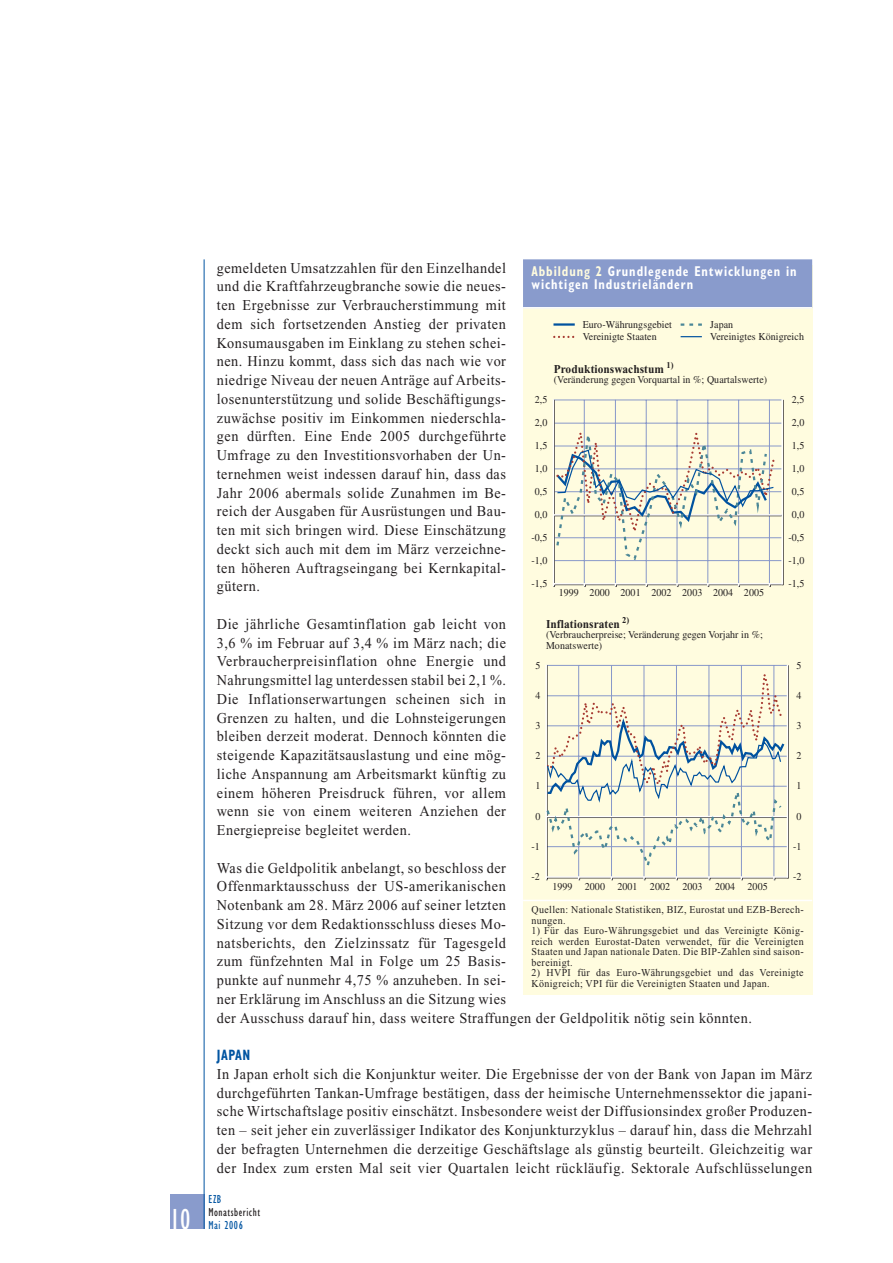
<style>
.page{position:relative;width:893px;height:1263px;background:#fff}
.page>*{position:absolute;margin:0;border:0;box-sizing:border-box;transform-origin:0 0}
.t1{font:condensed 30px "Gill Sans";color:#fff;scale:.95 1}
.t2{font:15px/18.8px "Times New Roman";letter-spacing:.035em;color:#231f20;text-align:justify;scale:.95 1}
.t3{font:700 condensed 15px "Gill Sans";letter-spacing:.04em;color:#0054a1;scale:.85 1}
.t4{font:700 condensed 14.25px/13.5px "Gill Sans";letter-spacing:.075em;color:#fff;scale:.85 1}
.t5{font:700 12px "Times New Roman";letter-spacing:.005em;color:#231f20;scale:.95 1}
.t6{font:condensed 12px "Gill Sans";letter-spacing:.05em;color:#231f20;scale:.95 1}
.t7{font:condensed 12px "Gill Sans";letter-spacing:.05em;color:#0054a1;scale:.95 1}
.t8{font:10.5px/10.5px "Times New Roman";letter-spacing:.035em;color:#231f20;scale:.95 1}
.t9{font:10.5px/12px "Times";letter-spacing:.005em;color:#231f20;scale:.95 1}
.s1{color:#fffcdf}
</style>
<div class="page">
<div style="left:170px;top:1195px;width:34px;height:34px;background:#899bcc"></div>
<hr style="left:204px;top:259px;width:1px;height:970px;background:#0054a1">
<div style="left:523px;top:265px;width:289px;height:729px;background:#fffcdf"></div>
<div style="left:523px;top:259px;width:289px;height:49px;background:#899bcc"></div>
<hr style="left:523px;top:307px;width:289px;height:2px;background:#fff">
<hr style="left:523px;top:900px;width:289px;height:1px;background:#fff">
<hr style="left:769px;top:400px;width:1px;height:184px;background:#8898c9">
<hr style="left:738px;top:400px;width:1px;height:184px;background:#8898c9">
<hr style="left:708px;top:400px;width:1px;height:184px;background:#8898c9">
<hr style="left:677px;top:400px;width:1px;height:184px;background:#8898c9">
<hr style="left:646px;top:400px;width:1px;height:184px;background:#8898c9">
<hr style="left:615px;top:400px;width:1px;height:184px;background:#8898c9">
<hr style="left:584px;top:400px;width:1px;height:184px;background:#8898c9">
<hr style="left:553px;top:560px;width:229px;height:1px;background:#8898c9">
<hr style="left:553px;top:537px;width:229px;height:1px;background:#8898c9">
<hr style="left:553px;top:491px;width:229px;height:1px;background:#8898c9">
<hr style="left:553px;top:469px;width:229px;height:1px;background:#8898c9">
<hr style="left:553px;top:446px;width:229px;height:1px;background:#8898c9">
<hr style="left:553px;top:423px;width:229px;height:1px;background:#8898c9">
<hr style="left:553px;top:400px;width:229px;height:1px;background:#8898c9">
<hr style="left:554px;top:584px;width:229px;height:1px;background:#231f20">
<hr style="left:553px;top:401px;width:2px;height:183px;background:#231f20">
<hr style="left:782px;top:401px;width:2px;height:183px;background:#231f20">
<hr style="left:553px;top:583px;width:229px;height:1px;background:#fff">
<hr style="left:553px;top:400px;width:1px;height:184px;background:#fff">
<hr style="left:553px;top:514px;width:229px;height:2px;background:#fff">
<hr style="left:782px;top:400px;width:1px;height:184px;background:#fff">
<svg style="left:554px;top:417px;width:222px;height:145px"></svg>
<hr style="left:553px;top:323px;width:22px;height:3px;background:#00529f">
<svg style="left:554px;top:336px;width:21px;height:2px"></svg>
<svg style="left:681px;top:323px;width:21px;height:3px"></svg>
<svg style="left:681px;top:336px;width:21px;height:1px"></svg>
<hr style="left:546px;top:846px;width:241px;height:1px;background:#8898c9">
<hr style="left:546px;top:786px;width:241px;height:1px;background:#8898c9">
<hr style="left:546px;top:756px;width:241px;height:1px;background:#8898c9">
<hr style="left:546px;top:725px;width:241px;height:1px;background:#8898c9">
<hr style="left:546px;top:695px;width:241px;height:1px;background:#8898c9">
<hr style="left:546px;top:665px;width:241px;height:1px;background:#8898c9">
<hr style="left:547px;top:816px;width:241px;height:2px;background:#231f20">
<hr style="left:787px;top:666px;width:2px;height:212px;background:#231f20">
<hr style="left:546px;top:876px;width:241px;height:2px;background:#fff">
<hr style="left:546px;top:816px;width:241px;height:1px;background:#fff">
<hr style="left:787px;top:665px;width:1px;height:212px;background:#fff">
<svg style="left:545px;top:664px;width:241px;height:216px"></svg>
<h1 class="t1" style="left:170px;top:1208px;width:23px">10</h1>
<p class="t2" style="left:217px;top:260px;width:306px">gemeldeten Umsatzzahlen für den Einzelhandel und die Kraftfahrzeugbranche sowie die neues&shy;ten Ergebnisse zur Verbraucherstimmung mit dem sich fortsetzenden Anstieg der privaten Konsumausgaben im Einklang zu stehen schei&shy;nen. Hinzu kommt, dass sich das nach wie vor niedrige Niveau der neuen Anträge auf Arbeits&shy;losenunterstützung und solide Beschäftigungs&shy;zuwächse positiv im Einkommen niederschla&shy;gen dürften. Eine Ende 2005 durchgeführte Umfrage zu den Investitionsvorhaben der Un&shy;ternehmen weist indessen darauf hin, dass das Jahr 2006 abermals solide Zunahmen im Be&shy;reich der Ausgaben für Ausrüstungen und Bau&shy;ten mit sich bringen wird. Diese Einschätzung deckt sich auch mit dem im März verzeichne&shy;ten höheren Auftragseingang bei Kernkapital&shy;gütern.</p>
<p class="t2" style="left:217px;top:616px;width:306px">Die jährliche Gesamtinflation gab leicht von 3,6 % im Februar auf 3,4 % im März nach; die Verbraucherpreisinflation ohne Energie und Nahrungsmittel lag unterdessen stabil bei 2,1 %.<br>Die Inflationserwartungen scheinen sich in Grenzen zu halten, und die Lohnsteigerungen bleiben derzeit moderat. Dennoch könnten die steigende Kapazitätsauslastung und eine mög&shy;liche Anspannung am Arbeitsmarkt künftig zu einem höheren Preisdruck führen, vor allem wenn sie von einem weiteren Anziehen der Energiepreise begleitet werden.</p>
<p class="t2" style="left:217px;top:860px;width:565px;text-align:left">Was die Geldpolitik anbelangt, so beschloss der<br>Offenmarktausschuss der US-amerikanischen<br>Notenbank am 28. März 2006 auf seiner letzten<br>Sitzung vor dem Redaktionsschluss dieses Mo-<br>natsberichts, den Zielzinssatz für Tagesgeld<br>zum fünfzehnten Mal in Folge um 25 Basis-<br>punkte auf nunmehr 4,75 % anzuheben. In sei-<br>ner Erklärung im Anschluss an die Sitzung wies<br>der Ausschuss darauf hin, dass weitere Straffungen der Geldpolitik nötig sein könnten.</p>
<p class="t3" style="left:217px;top:1050px;width:41px">JAPAN</p>
<p class="t2" style="left:217px;top:1066px;width:628px">In Japan erholt sich die Konjunktur weiter. Die Ergebnisse der von der Bank von Japan im März durchgeführten Tankan-Umfrage bestätigen, dass der heimische Unternehmenssektor die japani&shy;sche Wirtschaftslage positiv einschätzt. Insbesondere weist der Diffusionsindex großer Produzen&shy;ten – seit jeher ein zuverlässiger Indikator des Konjunkturzyklus – darauf hin, dass die Mehrzahl der befragten Unternehmen die derzeitige Geschäftslage als günstig beurteilt. Gleichzeitig war der Index zum ersten Mal seit vier Quartalen leicht rückläufig. Sektorale Aufschlüsselungen</p>
<p class="t4" style="left:531px;top:266px;width:313px"><span class="s1">Abbildung 2</span> Grundlegende Entwicklungen in wichtigen Industrieländern</p>
<p class="t9" style="left:583px;top:320px;width:96px">Euro-Währungsgebiet<br>Vereinigte Staaten</p>
<p class="t9" style="left:710px;top:320px;width:100px">Japan<br>Vereinigtes Königreich</p>
<p class="t5" style="left:554px;top:365px;width:128px">Produktionswachstum <sup>1)</sup></p>
<p class="t9" style="left:554px;top:375px;width:226px">(Veränderung gegen Vorquartal in %; Quartalswerte)</p>
<p class="t9" style="left:535px;top:394px;width:15px">2,5</p>
<p class="t9" style="left:792px;top:394px;width:15px">2,5</p>
<p class="t9" style="left:535px;top:418px;width:15px">2,0</p>
<p class="t9" style="left:792px;top:418px;width:15px">2,0</p>
<p class="t9" style="left:535px;top:440px;width:15px">1,5</p>
<p class="t9" style="left:792px;top:440px;width:15px">1,5</p>
<p class="t9" style="left:535px;top:463px;width:15px">1,0</p>
<p class="t9" style="left:792px;top:463px;width:15px">1,0</p>
<p class="t9" style="left:535px;top:486px;width:15px">0,5</p>
<p class="t9" style="left:792px;top:486px;width:15px">0,5</p>
<p class="t9" style="left:535px;top:509px;width:15px">0,0</p>
<p class="t9" style="left:792px;top:509px;width:15px">0,0</p>
<p class="t9" style="left:531px;top:532px;width:18px">-0,5</p>
<p class="t9" style="left:788px;top:532px;width:18px">-0,5</p>
<p class="t9" style="left:531px;top:555px;width:18px">-1,0</p>
<p class="t9" style="left:788px;top:555px;width:18px">-1,0</p>
<p class="t9" style="left:531px;top:578px;width:18px">-1,5</p>
<p class="t9" style="left:788px;top:578px;width:18px">-1,5</p>
<p class="t9" style="left:559px;top:587px;width:218px">1999 2000 2001 2002 2003 2004 2005</p>
<p class="t5" style="left:546px;top:619px;width:89px">Inflationsraten <sup>2)</sup></p>
<p class="t9" style="left:546px;top:630px;width:230px;line-height:10.5px">(Verbraucherpreise; Veränderung gegen Vorjahr in %;<br>Monatswerte)</p>
<p class="t9" style="left:535px;top:660px;width:7px">5</p>
<p class="t9" style="left:797px;top:660px;width:7px">5</p>
<p class="t9" style="left:535px;top:690px;width:7px">4</p>
<p class="t9" style="left:797px;top:690px;width:7px">4</p>
<p class="t9" style="left:535px;top:720px;width:7px">3</p>
<p class="t9" style="left:797px;top:720px;width:7px">3</p>
<p class="t9" style="left:535px;top:751px;width:7px">2</p>
<p class="t9" style="left:797px;top:751px;width:7px">2</p>
<p class="t9" style="left:535px;top:781px;width:7px">1</p>
<p class="t9" style="left:797px;top:781px;width:7px">1</p>
<p class="t9" style="left:535px;top:811px;width:7px">0</p>
<p class="t9" style="left:797px;top:811px;width:7px">0</p>
<p class="t9" style="left:531px;top:841px;width:10px">-1</p>
<p class="t9" style="left:793px;top:841px;width:10px">-1</p>
<p class="t9" style="left:531px;top:872px;width:10px">-2</p>
<p class="t9" style="left:793px;top:872px;width:10px">-2</p>
<p class="t9" style="left:552px;top:881px;width:228px">1999 2000 2001 2002 2003 2004 2005</p>
<p class="t8" style="left:531px;top:905px;width:288px">Quellen: Nationale Statistiken, BIZ, Eurostat und EZB-Berech - nungen.</p>
<p class="t8" style="left:531px;top:926px;width:288px;text-align:justify">1) Für das Euro-Währungsgebiet und das Vereinigte König&shy;reich werden Eurostat-Daten ver wen det, für die Vereinigten Staaten und Japan nationale Daten. Die BIP-Zahlen sind saison&shy;bereinigt.</p>
<p class="t8" style="left:531px;top:968px;width:288px">2) HVPI für das Euro-Währungsgebiet und das Vereinigte<br>Königreich; VPI für die Vereinigten Staaten und Japan.</p>
<p class="t7" style="left:208px;top:1195px;width:15px">EZB</p>
<p class="t6" style="left:208px;top:1208px;width:56px">Monatsbericht</p>
<p class="t7" style="left:208px;top:1220px;width:38px">Mai 2006</p>
</div>
